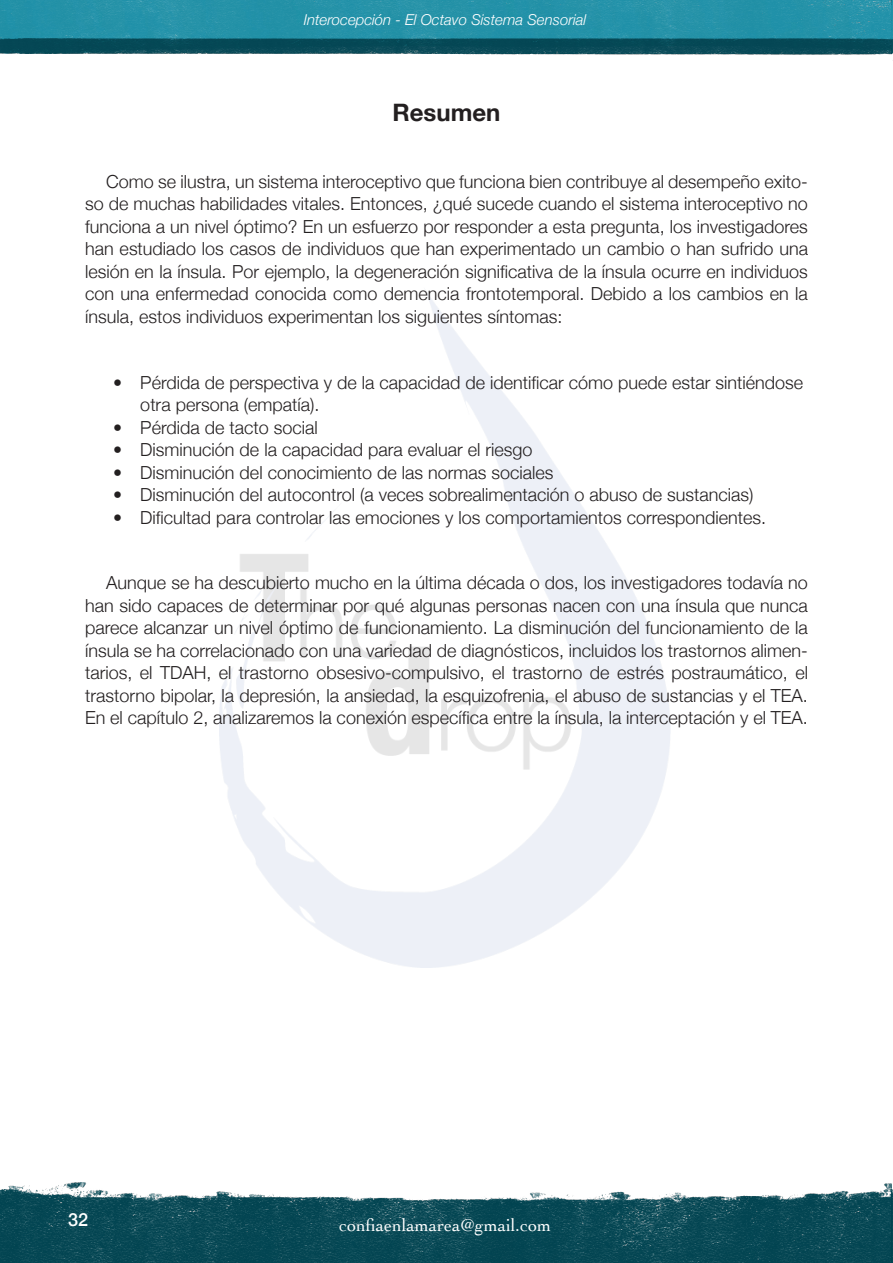
<style>
.page{position:relative;width:893px;height:1263px;background:#fff}
.page>*{position:absolute;margin:0;border:0;box-sizing:border-box;transform-origin:0 0}
.título_centrado_negr{font:700 24px "Helvetica Neue";color:#231f20}
.Cuerpo_de_texto{font:300 18px/22.5px "Helvetica Neue";color:#231f20;text-align:justify}
.t1{font:18px "Cochin";color:#fff}
.t2{font:500 18px "Helvetica Neue";color:#fff}
.t3{font:italic 300 15px "Helvetica Neue";color:#fff}
</style>
<div class="page">
<img style="left:0;top:0;width:893px;height:55px">
<img style="left:0;top:1183px;width:893px;height:80px">
<img style="left:219px;top:292px;width:452px;height:675px">
<p class="t3" style="left:304px;top:8px;width:284px">Interocepción - El Octavo Sistema Sensorial</p>
<p class="título_centrado_negr" style="left:392px;top:94px;width:109px">Resumen</p>
<p class="Cuerpo_de_texto" style="left:85px;top:169px;width:724px;text-indent:21px">Como se ilustra, un sistema interoceptivo que funciona bien contribuye al desempeño exito&shy;so de muchas habilidades vitales. Entonces, ¿qué sucede cuando el sistema interoceptivo no funciona a un nivel óptimo? En un esfuerzo por responder a esta pregunta, los investigadores han estudiado los casos de individuos que han experimentado un cambio o han sufrido una lesión en la ínsula. Por ejemplo, la degeneración significativa de la ínsula ocurre en individuos con una enfermedad conocida como demencia frontotemporal. Debido a los cambios en la ínsula, estos individuos experimentan los siguientes síntomas:</p>
<p class="Cuerpo_de_texto" style="left:140px;top:370px;width:664px;text-indent:-27px">• Pérdida de perspectiva y de la capacidad de identificar cómo puede estar sintiéndose otra persona (empatía).</p>
<p class="Cuerpo_de_texto" style="left:113px;top:415px;width:206px">• Pérdida de tacto social</p>
<p class="Cuerpo_de_texto" style="left:113px;top:437px;width:421px">• Disminución de la capacidad para evaluar el riesgo</p>
<p class="Cuerpo_de_texto" style="left:113px;top:460px;width:442px">• Disminución del conocimiento de las normas sociales</p>
<p class="Cuerpo_de_texto" style="left:113px;top:482px;width:642px">• Disminución del autocontrol (a veces sobrealimentación o abuso de sustancias)</p>
<p class="Cuerpo_de_texto" style="left:113px;top:505px;width:654px">• Dificultad para controlar las emociones y los comportamientos correspondientes.</p>
<p class="Cuerpo_de_texto" style="left:85px;top:570px;width:724px;text-indent:21px">Aunque se ha descubierto mucho en la última década o dos, los investigadores todavía no han sido capaces de determinar por qué algunas personas nacen con una ínsula que nunca parece alcanzar un nivel óptimo de funcionamiento. La disminución del funcionamiento de la ínsula se ha correlacionado con una variedad de diagnósticos, incluidos los trastornos alimen&shy;tarios, el TDAH, el trastorno obsesivo-compulsivo, el trastorno de estrés postraumático, el trastorno bipolar, la depresión, la ansiedad, la esquizofrenia, el abuso de sustancias y el TEA.<br>En el capítulo 2, analizaremos la conexión específica entre la ínsula, la interceptación y el TEA.</p>
<p class="t2" style="left:68px;top:1205px;width:22px">32</p>
<p class="t1" style="left:339px;top:1213px;width:213px">confiaenlamarea@gmail.com</p>
</div>
